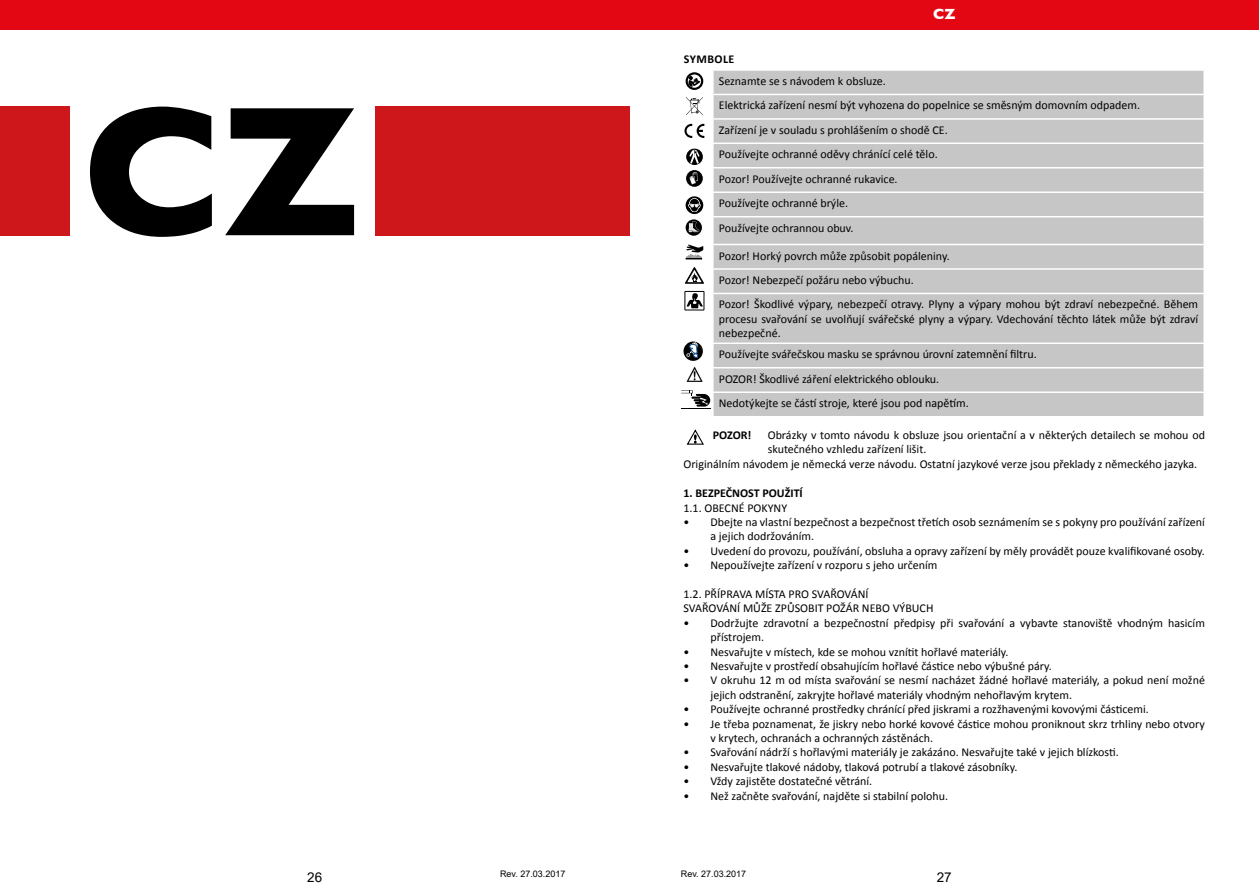
<style>
.page{position:relative;width:1259px;height:893px;background:#fff}
.page>*{position:absolute;margin:0;border:0;box-sizing:border-box;transform-origin:0 0}
.t1{font:700 187.5px "Gill Sans";color:#000}
.t2{font:700 15px "Gill Sans";color:#fff}
.t3{font:13.5px "Arial";color:#000}
.t4{font:12px/24.5px "Calibri";color:#000}
.t5{font:700 12px "Calibri";color:#000}
.t6{font:700 12px "Calibri";letter-spacing:.04em;color:#000}
.t7{font:9px "Arial";color:#000}
</style>
<div class="page">
<div style="left:617px;top:0;width:642px;height:30px;background:#e30613"></div>
<div style="left:713px;top:71px;width:490px;height:345px;background:#c6c6c6"></div>
<hr style="left:713px;top:94px;width:492px;height:1px;background:#fff">
<hr style="left:713px;top:118px;width:492px;height:2px;background:#fff">
<hr style="left:713px;top:143px;width:492px;height:1px;background:#fff">
<hr style="left:713px;top:167px;width:492px;height:2px;background:#fff">
<hr style="left:713px;top:191px;width:492px;height:2px;background:#fff">
<hr style="left:713px;top:216px;width:492px;height:1px;background:#fff">
<hr style="left:713px;top:244px;width:492px;height:1px;background:#fff">
<hr style="left:713px;top:268px;width:492px;height:2px;background:#fff">
<hr style="left:713px;top:293px;width:492px;height:1px;background:#fff">
<hr style="left:713px;top:342px;width:492px;height:2px;background:#fff">
<hr style="left:713px;top:367px;width:492px;height:1px;background:#fff">
<hr style="left:713px;top:391px;width:492px;height:2px;background:#fff">
<svg style="left:688px;top:74px;width:13px;height:15px"></svg>
<div style="left:685px;top:72px;width:18px;height:18px;border:2px solid #000;border-radius:50%"></div>
<svg style="left:686px;top:97px;width:17px;height:18px"></svg>
<svg style="left:686px;top:170px;width:17px;height:17px"></svg>
<svg style="left:689px;top:172px;width:9px;height:12px"></svg>
<svg style="left:685px;top:196px;width:18px;height:18px"></svg>
<svg style="left:685px;top:244px;width:18px;height:15px"></svg>
<svg style="left:685px;top:267px;width:19px;height:17px"></svg>
<svg style="left:684px;top:291px;width:21px;height:20px"></svg>
<svg style="left:686px;top:429px;width:18px;height:16px"></svg>
<svg style="left:686px;top:148px;width:17px;height:17px"></svg>
<svg style="left:681px;top:342px;width:30px;height:67px"></svg>
<svg style="left:684px;top:124px;width:20px;height:14px"></svg>
<svg style="left:685px;top:219px;width:17px;height:17px"></svg>
<svg style="left:688px;top:221px;width:11px;height:11px"></svg>
<div style="left:0;top:107px;width:69px;height:129px;background:#cd171a"></div>
<div style="left:375px;top:106px;width:254px;height:130px;background:#cd171a"></div>
<div style="left:0;top:0;width:642px;height:30px;background:#e30613"></div>
<h1 class="t1" style="left:82px;top:62px;width:278px">CZ</h1>
<p class="t2" style="left:933px;top:5px;width:24px">CZ</p>
<p class="t6" style="left:684px;top:52px;width:52px">SYMBOLE</p>
<p class="t4" style="left:719px;top:68px;width:423px">Seznamte se s návodem k obsluze.<br>Elektrická zařízení nesmí být vyhozena do popelnice se směsným domovním odpadem.<br>Zařízení je v souladu s prohlášením o shodě CE.<br>Používejte ochranné oděvy chránící celé tělo.<br>Pozor! Používejte ochranné rukavice.<br>Používejte ochranné brýle.<br>Používejte ochrannou obuv.</p>
<p class="t4" style="left:719px;top:243px;width:481px">Pozor! Horký povrch může způsobit popáleniny.<br>Pozor! Nebezpečí požáru nebo výbuchu.<br>Pozor! Škodlivé výpary, nebezpečí otravy. Plyny a výpary mohou být zdraví nebezpečné. Během</p>
<p class="t4" style="left:719px;top:311px;width:481px;line-height:14.4px">procesu svařování se uvolňují svářečské plyny a výpary. Vdechování těchto látek může být zdraví nebezpečné.</p>
<p class="t4" style="left:719px;top:341px;width:319px">Používejte svářečskou masku se správnou úrovní zatemnění filtru.<br>POZOR! Škodlivé záření elektrického oblouku.<br>Nedotýkejte se částí stroje, které jsou pod napětím.</p>
<p class="t5" style="left:713px;top:427px;width:40px">POZOR!</p>
<p class="t4" style="left:767px;top:422px;width:439px">Obrázky v tomto návodu k obsluze jsou orientační a v některých detailech se mohou od</p>
<p class="t4" style="left:767px;top:437px;width:160px">skutečného vzhledu zařízení lišit.</p>
<p class="t4" style="left:683px;top:452px;width:515px">Originálním návodem je německá verze návodu. Ostatní jazykové verze jsou překlady z německého jazyka.</p>
<p class="t5" style="left:683px;top:486px;width:121px">1. BEZPEČNOST POUŽITÍ</p>
<p class="t4" style="left:683px;top:495px;width:105px">1.1. OBECNÉ POKYNY</p>
<p class="t4" style="left:710px;top:514px;width:496px;line-height:14.4px;text-indent:-27px">• Dbejte na vlastní bezpečnost a bezpečnost třetích osob seznámením se s pokyny pro používání zařízení a jejich dodržováním.</p>
<p class="t4" style="left:683px;top:538px;width:523px">• Uvedení do provozu, používání, obsluha a opravy zařízení by měly provádět pouze kvalifikované osoby.</p>
<p class="t4" style="left:683px;top:552px;width:255px">• Nepoužívejte zařízení v rozporu s jeho určením</p>
<p class="t4" style="left:683px;top:586px;width:251px;line-height:14.4px">1.2. PŘÍPRAVA MÍSTA PRO SVAŘOVÁNÍ<br>SVAŘOVÁNÍ MŮŽE ZPŮSOBIT POŽÁR NEBO VÝBUCH</p>
<p class="t4" style="left:710px;top:615px;width:496px;line-height:14.4px;text-indent:-27px">• Dodržujte zdravotní a bezpečnostní předpisy při svařování a vybavte stanoviště vhodným hasicím přístrojem.</p>
<p class="t4" style="left:683px;top:639px;width:326px">• Nesvařujte v místech, kde se mohou vznítit hořlavé materiály.</p>
<p class="t4" style="left:683px;top:653px;width:370px">• Nesvařujte v prostředí obsahujícím hořlavé částice nebo výbušné páry.</p>
<p class="t4" style="left:710px;top:673px;width:496px;line-height:14.4px;text-indent:-27px">• V okruhu 12 m od místa svařování se nesmí nacházet žádné hořlavé materiály, a pokud není možné jejich odstranění, zakryjte hořlavé materiály vhodným nehořlavým krytem.</p>
<p class="t4" style="left:683px;top:696px;width:467px">• Používejte ochranné prostředky chránící před jiskrami a rozžhavenými kovovými částicemi.</p>
<p class="t4" style="left:710px;top:716px;width:496px;line-height:14.4px;text-indent:-27px">• Je třeba poznamenat, že jiskry nebo horké kovové částice mohou proniknout skrz trhliny nebo otvory v krytech, ochranách a ochranných zástěnách.</p>
<p class="t4" style="left:683px;top:740px;width:437px">• Svařování nádrží s hořlavými materiály je zakázáno. Nesvařujte také v jejich blízkosti.</p>
<p class="t4" style="left:683px;top:754px;width:335px">• Nesvařujte tlakové nádoby, tlaková potrubí a tlakové zásobníky.</p>
<p class="t4" style="left:683px;top:768px;width:190px">• Vždy zajistěte dostatečné větrání.</p>
<p class="t4" style="left:683px;top:783px;width:266px">• Než začněte svařování, najděte si stabilní polohu.</p>
<p class="t7" style="left:500px;top:868px;width:67px">Rev. 27.03.2017</p>
<p class="t7" style="left:681px;top:868px;width:67px">Rev. 27.03.2017</p>
<p class="t3" style="left:307px;top:868px;width:17px">26</p>
<p class="t3" style="left:936px;top:868px;width:17px">27</p>
</div>
